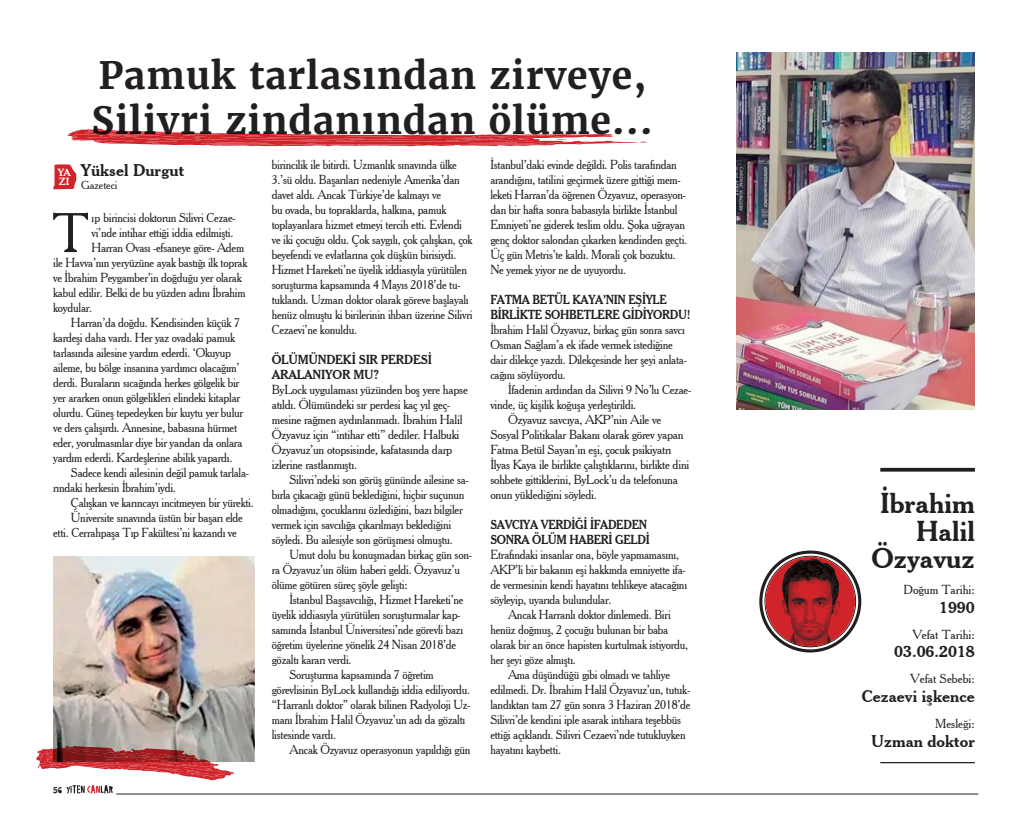
<style>
.page{position:relative;width:1028px;height:815px;background:#fff}
.page>*{position:absolute;margin:0;border:0;box-sizing:border-box;transform-origin:0 0}
.t1{font:54px "Cheltenham BT";color:#231f20;scale:.95 1}
.t2{font:700 37.5px/45px "Merriweather";letter-spacing:.02em;color:#231f20}
.t3{font:700 27.5px/27.5px "Cheltenham BT";color:#231f20;text-align:right}
.t4{font:700 16.25px "Cheltenham BT";color:#231f20}
.t5{font:12.5px/15px "Cheltenham BT";letter-spacing:-.02em;color:#231f20;scale:.95 1}
.t6{font:12.5px/15px "Cheltenham BT";letter-spacing:-.02em;color:#231f20}
.t7{font:700 12.5px/15px "Cheltenham BT";letter-spacing:-.03em;color:#231f20;scale:.9 1}
.t8{font:12.5px "Cheltenham BT";color:#231f20}
.t9{font:700 12.5px/15px "Cheltenham BT";letter-spacing:-.03em;color:#231f20;scale:.95 1}
.t10{font:11.25px "Cheltenham BT";color:#231f20}
.t11{font:700 10px/8.8px "Cheltenham BT";color:#fff}
.t12{font:10px "Childish Reverie";color:#231f20}
</style>
<div class="page">
<hr style="left:116px;top:794px;width:862px;height:1px;background:#231f20">
<img style="left:736px;top:52px;width:238px;height:357px">
<img style="left:53px;top:556px;width:201px;height:206px">
<svg style="left:880px;top:468px;width:94px;height:4px"></svg>
<hr style="left:880px;top:762px;width:94px;height:1px;background:#231f20">
<svg style="left:765px;top:556px;width:90px;height:91px;background:#9b2126"></svg>
<div style="left:759px;top:551px;width:102px;height:101px;border:3px solid #231f20;border-radius:50%"></div>
<svg style="left:53px;top:164px;width:23px;height:25px"></svg>
<svg style="left:67px;top:129px;width:580px;height:17px"></svg>
<svg style="left:36px;top:746px;width:198px;height:47px"></svg>
<p class="t2" style="left:92px;top:53px;width:562px">Pamuk tarlasından zirveye,<br>Silivri zindanından ölüme...</p>
<p class="t11" style="left:58px;top:168px;width:14px">YA<br>ZI</p>
<p class="t4" style="left:81px;top:160px;width:105px">Yüksel Durgut</p>
<p class="t10" style="left:81px;top:178px;width:38px">Gazeteci</p>
<p class="t1" style="left:52px;top:200px;width:40px">T</p>
<p class="t5" style="left:91px;top:210px;width:153px">ıp birincisi doktorun Silivri Cezae-</p>
<p class="t5" style="left:91px;top:225px;width:151px">vi’nde intihar ettiği iddia edilmişti.</p>
<p class="t5" style="left:91px;top:240px;width:162px">Harran Ovası -efsaneye göre- Adem</p>
<p class="t5" style="left:53px;top:255px;width:206px">ile Havva’nın yeryüzüne ayak bastığı ilk toprak</p>
<p class="t5" style="left:53px;top:270px;width:200px">ve İbrahim Peygamber’in doğduğu yer olarak</p>
<p class="t5" style="left:53px;top:285px;width:204px">kabul edilir. Belki de bu yüzden adını İbrahim</p>
<p class="t5" style="left:53px;top:300px;width:43px">koydular.</p>
<p class="t5" style="left:53px;top:315px;width:201px;text-indent:18px">Harran’da doğdu. Kendisinden küçük 7 kardeşi daha vardı. Her yaz ovadaki pamuk tarlasında ailesine yardım ederdi. ‘Okuyup aileme, bu bölge insanına yardımcı olacağım’ derdi. Buraların sıcağında herkes gölgelik bir yer ararken onun gölgelikleri elindeki kitaplar olurdu. Güneş tepedeyken bir kuytu yer bulur ve ders çalışırdı. Annesine, babasına hürmet eder, yorulmasınlar diye bir yandan da onlara yardım ederdi. Kardeşlerine abilik yapardı.</p>
<p class="t5" style="left:53px;top:465px;width:208px;text-indent:18px">Sadece kendi ailesinin değil pamuk tarlala&shy;rındaki herkesin İbrahim’iydi.</p>
<p class="t5" style="left:71px;top:495px;width:194px">Çalışkan ve karıncayı incitmeyen bir yürekti.</p>
<p class="t5" style="left:53px;top:510px;width:201px;text-indent:18px">Üniversite sınavında üstün bir başarı elde etti. Cerrahpaşa Tıp Fakültesi’ni kazandı ve</p>
<p class="t12" style="left:53px;top:784px;width:11px">56</p>
<p class="t5" style="left:272px;top:157px;width:213px">birincilik ile bitirdi. Uzmanlık sınavında ülke 3.’sü oldu. Başarıları nedeniyle Amerika’dan davet aldı. Ancak Türkiye’de kalmayı ve<br>bu ovada, bu topraklarda, halkına, pamuk toplayanlara hizmet etmeyi tercih etti. Evlendi ve iki çocuğu oldu. Çok saygılı, çok çalışkan, çok beyefendi ve evlatlarına çok düşkün birisiydi.<br>Hizmet Hareketi’ne üyelik iddiasıyla yürütülen soruşturma kapsamında 4 Mayıs 2018’de tu&shy;tuklandı. Uzman doktor olarak göreve başlayalı henüz olmuştu ki birilerinin ihbarı üzerine Silivri Cezaevi’ne konuldu.</p>
<p class="t9" style="left:272px;top:352px;width:170px">ÖLÜMÜNDEKİ SIR PERDESİ<br>ARALANIYOR MU?</p>
<p class="t6" style="left:272px;top:382px;width:198px">ByLock uygulaması yüzünden boş yere hapse atıldı. Ölümündeki sır perdesi kaç yıl geç&shy;mesine rağmen aydınlanmadı. İbrahim Halil Özyavuz için “intihar etti” dediler. Halbuki Özyavuz’un otopsisinde, kafatasında darp izlerine rastlanmıştı.</p>
<p class="t5" style="left:272px;top:472px;width:209px;text-indent:18px">Silivri’ndeki son görüş gününde ailesine sa&shy;bırla çıkacağı günü beklediğini, hiçbir suçunun olmadığını, çocuklarını özlediğini, bazı bilgiler vermek için savcılığa çıkarılmayı beklediğini söyledi. Bu ailesiyle son görüşmesi olmuştu.</p>
<p class="t5" style="left:272px;top:547px;width:212px;text-indent:18px">Umut dolu bu konuşmadan birkaç gün son&shy;ra Özyavuz’un ölüm haberi geldi. Özyavuz’u ölüme götüren süreç şöyle gelişti:</p>
<p class="t5" style="left:272px;top:592px;width:203px;text-indent:18px">İstanbul Başsavcılığı, Hizmet Hareketi’ne üyelik iddiasıyla yürütülen soruşturmalar kap&shy;samında İstanbul Üniversitesi’nde görevli bazı öğretim üyelerine yönelik 24 Nisan 2018’de gözaltı kararı verdi.</p>
<p class="t5" style="left:272px;top:667px;width:211px;text-indent:18px">Soruşturma kapsamında 7 öğretim görevlisinin ByLock kullandığı iddia ediliyordu. “Harranlı doktor” olarak bilinen Radyoloji Uz&shy;manı İbrahim Halil Özyavuz’un adı da gözaltı listesinde vardı.</p>
<p class="t5" style="left:289px;top:742px;width:192px">Ancak Özyavuz operasyonun yapıldığı gün</p>
<p class="t5" style="left:490px;top:157px;width:209px">İstanbul’daki evinde değildi. Polis tarafından arandığını, tatilini geçirmek üzere gittiği mem&shy;leketi Harran’da öğrenen Özyavuz, operasyon&shy;dan bir hafta sonra babasıyla birlikte İstanbul Emniyeti’ne giderek teslim oldu. Şoka uğrayan genç doktor salondan çıkarken kendinden geçti.<br>Üç gün Metris’te kaldı. Morali çok bozuktu.<br>Ne yemek yiyor ne de uyuyordu.</p>
<p class="t7" style="left:490px;top:292px;width:224px">FATMA BETÜL KAYA’NIN EŞİYLE<br>BİRLİKTE SOHBETLERE GİDİYORDU!</p>
<p class="t5" style="left:490px;top:322px;width:208px">İbrahim Halil Özyavuz, birkaç gün sonra savcı Osman Sağlam’a ek ifade vermek istediğine dair dilekçe yazdı. Dilekçesinde her şeyi anlata&shy;cağını söylüyordu.</p>
<p class="t5" style="left:490px;top:382px;width:213px;text-indent:18px">İfadenin ardından da Silivri 9 No’lu Cezae&shy;vinde, üç kişilik koğuşa yerleştirildi.</p>
<p class="t6" style="left:490px;top:412px;width:201px;text-indent:18px">Özyavuz savcıya, AKP’nin Aile ve Sosyal Politikalar Bakanı olarak görev yapan Fatma Betül Sayan’ın eşi, çocuk psikiyatrı İlyas Kaya ile birlikte çalıştıklarını, birlikte dini sohbete gittiklerini, ByLock’u da telefonuna onun yüklediğini söyledi.</p>
<p class="t7" style="left:490px;top:517px;width:178px">SAVCIYA VERDİĞİ İFADEDEN<br>SONRA ÖLÜM HABERİ GELDİ</p>
<p class="t5" style="left:490px;top:547px;width:209px">Etrafındaki insanlar ona, böyle yapmamasını, AKP’li bir bakanın eşi hakkında emniyette ifa&shy;de vermesinin kendi hayatını tehlikeye atacağını söyleyip, uyarıda bulundular.</p>
<p class="t5" style="left:490px;top:607px;width:210px;text-indent:18px">Ancak Harranlı doktor dinlemedi. Biri henüz doğmuş, 2 çocuğu bulunan bir baba olarak bir an önce hapisten kurtulmak istiyordu, her şeyi göze almıştı.</p>
<p class="t5" style="left:490px;top:667px;width:212px;text-indent:18px">Ama düşündüğü gibi olmadı ve tahliye edilmedi. Dr. İbrahim Halil Özyavuz’un, tutuk&shy;landıktan tam 27 gün sonra 3 Haziran 2018’de Silivri’de kendini iple asarak intihara teşebbüs ettiği açıklandı. Silivri Cezaevi’nde tutukluyken hayatını kaybetti.</p>
<p class="t3" style="left:871px;top:489px;width:105px">İbrahim<br>Halil<br>Özyavuz</p>
<p class="t8" style="left:903px;top:582px;width:73px">Doğum Tarihi:</p>
<p class="t4" style="left:939px;top:597px;width:37px">1990</p>
<p class="t8" style="left:912px;top:627px;width:64px">Vefat Tarihi:</p>
<p class="t4" style="left:894px;top:642px;width:82px">03.06.2018</p>
<p class="t8" style="left:910px;top:671px;width:66px">Vefat Sebebi:</p>
<p class="t4" style="left:861px;top:686px;width:115px">Cezaevi işkence</p>
<p class="t8" style="left:935px;top:716px;width:41px">Mesleği:</p>
<p class="t4" style="left:871px;top:731px;width:105px">Uzman doktor</p>
</div>
